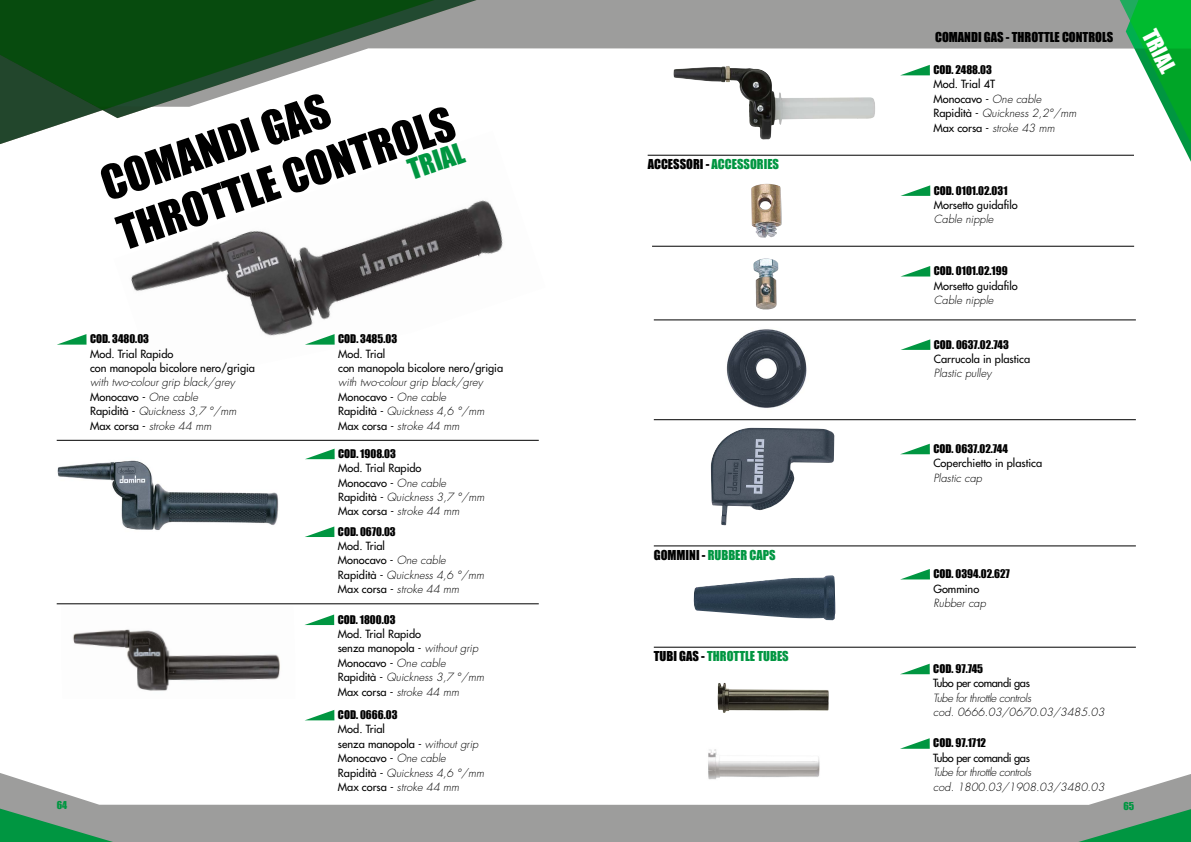
<style>
.page{position:relative;width:1191px;height:842px;background:#fff}
.page>*{position:absolute;margin:0;border:0;box-sizing:border-box;transform-origin:0 0}
.t1{font:43.6px/52.5px "Impact";color:#000}
.t2{font:26.4px "Impact";color:#009641}
.t3{font:20.8px "Impact";color:#fff}
.t4{font:12.6px "Impact";color:#009641}
.t5{font:12.6px "Impact";color:#000}
.t6{font:11px/14.4px "Futura";color:#000}
.t7{font:italic 300 11px/14.4px "Futura";color:#000}
.t8{font:11px "Impact";color:#000}
.t9{font:italic 300 11px/14.4px "Futura";letter-spacing:-.03em;color:#000}
.t10{font:11px "Futura";letter-spacing:-.03em;color:#000}
.t11{font:10px "Impact";color:#009641}
.s1{font-weight:400;font-style:normal}
.s2{font-weight:300;font-style:italic}
.s3{color:#000}
</style>
<div class="page">
<svg style="left:502px;top:0;width:613px;height:76px;fill:#9d9d9c"></svg>
<svg style="left:0;top:773px;width:1191px;height:69px;fill:#9d9d9c"></svg>
<svg style="left:0;top:808px;width:113px;height:34px"></svg>
<svg style="left:1078px;top:809px;width:113px;height:33px"></svg>
<div style="left:460px;top:0;width:42px;height:49px;background:#9d9d9c"></div>
<svg style="left:0;top:0;width:460px;height:144px"></svg>
<svg style="left:1115px;top:0;width:76px;height:162px"></svg>
<img style="left:751px;top:184px;width:30px;height:54px">
<hr style="left:654px;top:319px;width:481px;height:1px;background:#000">
<hr style="left:654px;top:419px;width:481px;height:1px;background:#000">
<svg style="left:305px;top:449px;width:30px;height:10px"></svg>
<svg style="left:305px;top:614px;width:29px;height:11px"></svg>
<hr style="left:57px;top:603px;width:482px;height:1px;background:#000">
<svg style="left:900px;top:185px;width:30px;height:11px"></svg>
<img style="left:753px;top:258px;width:25px;height:52px">
<svg style="left:902px;top:266px;width:28px;height:10px"></svg>
<hr style="left:654px;top:545px;width:481px;height:1px;background:#000">
<hr style="left:654px;top:647px;width:481px;height:1px;background:#000">
<img style="left:710px;top:428px;width:124px;height:97px">
<svg style="left:901px;top:444px;width:29px;height:10px"></svg>
<img style="left:726px;top:329px;width:81px;height:79px">
<svg style="left:901px;top:339px;width:29px;height:11px"></svg>
<img style="left:693px;top:575px;width:142px;height:45px">
<svg style="left:901px;top:569px;width:29px;height:10px"></svg>
<svg style="left:901px;top:664px;width:28px;height:10px"></svg>
<svg style="left:900px;top:738px;width:29px;height:11px"></svg>
<hr style="left:652px;top:246px;width:482px;height:1px;background:#000">
<img style="left:114px;top:131px;width:389px;height:205px">
<hr style="left:57px;top:440px;width:482px;height:1px;background:#000">
<svg style="left:57px;top:334px;width:30px;height:11px"></svg>
<svg style="left:305px;top:334px;width:30px;height:11px"></svg>
<img style="left:57px;top:460px;width:222px;height:70px">
<img style="left:73px;top:629px;width:207px;height:62px">
<svg style="left:306px;top:710px;width:28px;height:10px"></svg>
<svg style="left:305px;top:526px;width:29px;height:11px"></svg>
<hr style="left:647px;top:155px;width:487px;height:1px;background:#000">
<svg style="left:900px;top:65px;width:30px;height:10px"></svg>
<img style="left:673px;top:66px;width:202px;height:73px">
<img style="left:717px;top:683px;width:111px;height:30px">
<img style="left:695px;top:749px;width:136px;height:50px">
<h1 class="t1" style="left:94px;top:160px;width:353px;rotate:-19deg">COMANDI GAS<br>THROTTLE CONTROLS</h1>
<h2 class="t2" style="left:404px;top:155px;width:59px;rotate:-19deg">TRIAL</h2>
<p class="t8" style="left:90px;top:332px;width:61px">COD. 3480.03</p>
<p class="t6" style="left:90px;top:346px;width:167px">Mod. Trial Rapido<br>con manopola bicolore nero/grigia</p>
<p class="t7" style="left:90px;top:375px;width:148px">with two-colour grip black/grey<br><span class="s1">Monocavo -</span> One cable<br><span class="s1">Rapidità -</span> Quickness 3,7 °/mm<br><span class="s1">Max corsa -</span> stroke 44 mm</p>
<p class="t8" style="left:338px;top:332px;width:61px">COD. 3485.03</p>
<p class="t6" style="left:338px;top:346px;width:167px">Mod. Trial<br>con manopola bicolore nero/grigia</p>
<p class="t7" style="left:338px;top:375px;width:148px">with two-colour grip black/grey<br><span class="s1">Monocavo -</span> One cable<br><span class="s1">Rapidità -</span> Quickness 4,6 °/mm<br><span class="s1">Max corsa -</span> stroke 44 mm</p>
<p class="t8" style="left:338px;top:447px;width:59px">COD. 1908.03</p>
<p class="t6" style="left:338px;top:461px;width:148px">Mod. Trial Rapido<br>Monocavo - <span class="s2">One cable<br></span>Rapidità - <span class="s2">Quickness 3,7 °/mm<br></span>Max corsa - <span class="s2">stroke 44 mm</span></p>
<p class="t8" style="left:338px;top:524px;width:59px">COD. 0670.03</p>
<p class="t6" style="left:338px;top:539px;width:148px">Mod. Trial<br>Monocavo - <span class="s2">One cable<br></span>Rapidità - <span class="s2">Quickness 4,6 °/mm<br></span>Max corsa - <span class="s2">stroke 44 mm</span></p>
<p class="t8" style="left:338px;top:613px;width:59px">COD. 1800.03</p>
<p class="t6" style="left:338px;top:627px;width:148px">Mod. Trial Rapido<br>senza manopola - <span class="s2">without grip<br></span>Monocavo - <span class="s2">One cable<br></span>Rapidità - <span class="s2">Quickness 3,7 °/mm<br></span>Max corsa - <span class="s2">stroke 44 mm</span></p>
<p class="t8" style="left:338px;top:708px;width:61px">COD. 0666.03</p>
<p class="t6" style="left:338px;top:722px;width:148px">Mod. Trial<br>senza manopola - <span class="s2">without grip<br></span>Monocavo - <span class="s2">One cable<br></span>Rapidità - <span class="s2">Quickness 4,6 °/mm<br></span>Max corsa - <span class="s2">stroke 44 mm</span></p>
<p class="t4" style="left:647px;top:156px;width:133px"><span class="s3">ACCESSORI -</span> ACCESSORIES</p>
<p class="t4" style="left:654px;top:547px;width:123px"><span class="s3">GOMMINI -</span> RUBBER CAPS</p>
<p class="t4" style="left:654px;top:648px;width:136px"><span class="s3">TUBI GAS -</span> THROTTLE TUBES</p>
<p class="t5" style="left:935px;top:29px;width:180px">COMANDI GAS - THROTTLE CONTROLS</p>
<p class="t8" style="left:933px;top:63px;width:60px">COD. 2488.03</p>
<p class="t6" style="left:933px;top:77px;width:144px">Mod. Trial 4T<br>Monocavo - <span class="s2">One cable<br></span>Rapidità - <span class="s2">Quickness 2,2°/mm<br></span>Max corsa - <span class="s2">stroke 43 mm</span></p>
<p class="t8" style="left:933px;top:183px;width:75px">COD. 0101.02.031</p>
<p class="t6" style="left:933px;top:198px;width:85px">Morsetto guidafilo</p>
<p class="t7" style="left:933px;top:212px;width:61px">Cable nipple</p>
<p class="t8" style="left:933px;top:264px;width:75px">COD. 0101.02.199</p>
<p class="t6" style="left:933px;top:278px;width:85px">Morsetto guidafilo</p>
<p class="t7" style="left:933px;top:293px;width:61px">Cable nipple</p>
<p class="t8" style="left:934px;top:337px;width:76px">COD. 0637.02.743</p>
<p class="t6" style="left:934px;top:352px;width:98px">Carrucola in plastica</p>
<p class="t7" style="left:934px;top:366px;width:59px">Plastic pulley</p>
<p class="t8" style="left:933px;top:442px;width:76px">COD. 0637.02.744</p>
<p class="t6" style="left:933px;top:456px;width:110px">Coperchietto in plastica</p>
<p class="t7" style="left:933px;top:471px;width:50px">Plastic cap</p>
<h3 class="t3" style="left:1160px;top:25px;width:47px;rotate:63deg">TRIAL</h3>
<p class="t8" style="left:933px;top:567px;width:78px">COD. 0394.02.627</p>
<p class="t6" style="left:933px;top:581px;width:47px">Gommino</p>
<p class="t7" style="left:933px;top:596px;width:54px">Rubber cap</p>
<p class="t8" style="left:933px;top:662px;width:51px">COD. 97.745</p>
<p class="t10" style="left:933px;top:676px;width:98px">Tubo per comandi gas</p>
<p class="t9" style="left:933px;top:691px;width:173px">Tube for throttle controls<br>cod. 0666.03/0670.03/3485.03</p>
<p class="t8" style="left:933px;top:736px;width:54px">COD. 97.1712</p>
<p class="t10" style="left:933px;top:750px;width:98px">Tubo per comandi gas</p>
<p class="t9" style="left:933px;top:765px;width:173px">Tube for throttle controls<br>cod. 1800.03/1908.03/3480.03</p>
<p class="t11" style="left:57px;top:799px;width:12px">64</p>
<p class="t11" style="left:1123px;top:800px;width:12px">65</p>
</div>
